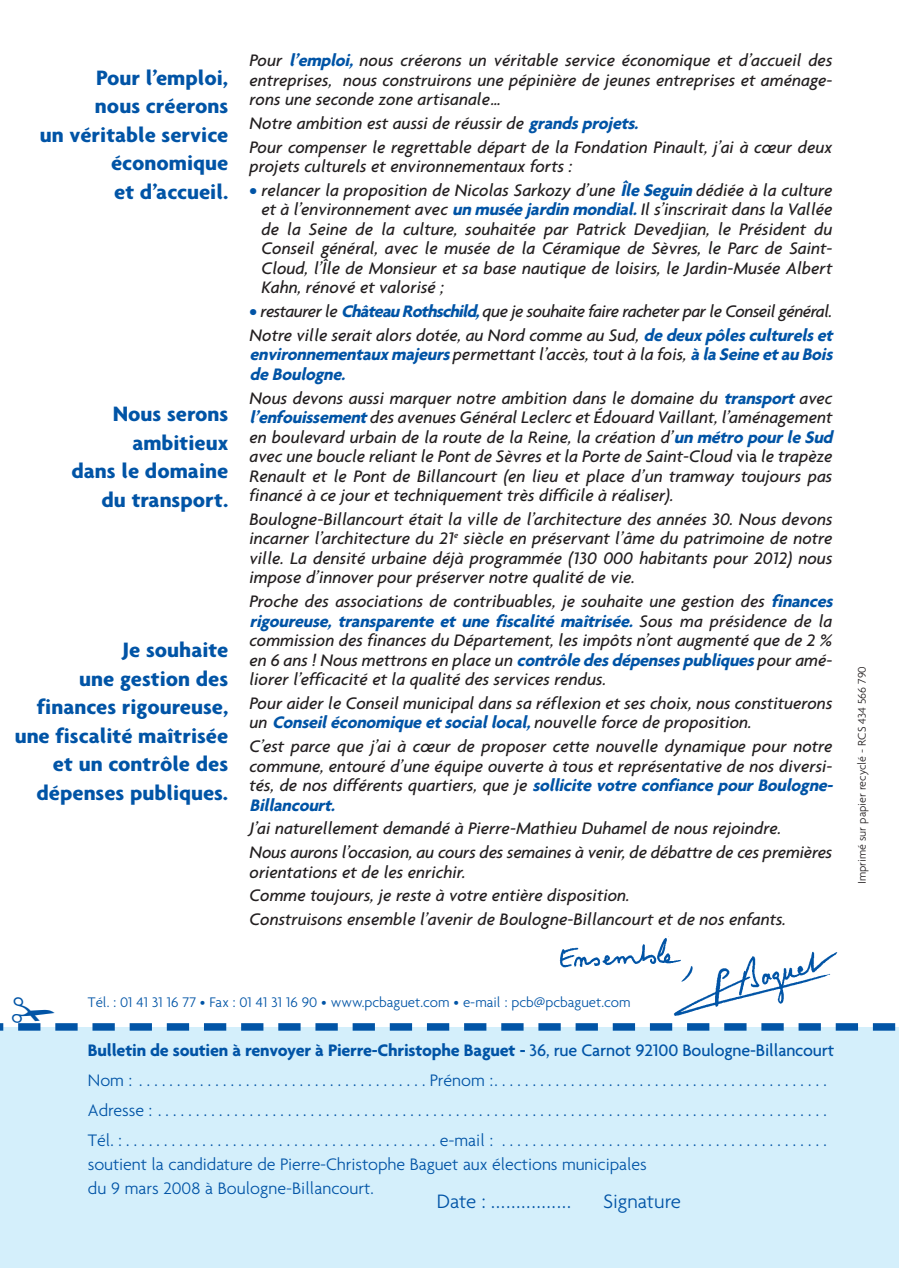
<style>
.page{position:relative;width:899px;height:1268px;background:#fff}
.page>*{position:absolute;margin:0;border:0;box-sizing:border-box;transform-origin:0 0}
.t1{font:700 condensed 22.5px/28.5px "Agenda";color:#0154a6;text-align:right;scale:1.19 1}
.t2{font:300 21px "Agenda";color:#0154a6}
.t3{font:italic 500 18px/19.5px "Agenda";color:#231f20}
.t4{font:300 18px/30px "Agenda";letter-spacing:-.005em;color:#0154a6}
.t5{font:italic 500 18px/23.7px "Agenda";letter-spacing:-.03em;color:#231f20}
.t6{font:italic 700 18px/19.5px "Agenda";color:#0154a6}
.t7{font:300 15px "Agenda";color:#0154a6}
.t8{font:300 12px "Agenda";color:#231f20}
.s1{font-weight:700;color:#0154a6}
.s2{font-weight:700;font-style:normal;color:#0154a6}
.s3{font-weight:500;color:#231f20}
.s4{font-style:normal}
.s5{font-weight:700}
.s6{font-weight:500}
</style>
<div class="page">
<svg style="left:0;top:936px;width:898px;height:332px"></svg>
<svg style="left:0;top:997px;width:899px;height:33px"></svg>
<p class="t1" style="left:40px;top:66px;width:160px">Pour l’emploi,<br>nous créerons<br>un véritable service économique<br>et d’accueil.</p>
<p class="t1" style="left:71px;top:402px;width:133px">Nous serons ambitieux<br>dans le domaine du transport.</p>
<p class="t1" style="left:15px;top:638px;width:181px">Je souhaite<br>une gestion des finances rigoureuse, une fiscalité maîtrisée et un contrôle des dépenses publiques.</p>
<p class="t3" style="left:249px;top:52px;width:584px;text-align:justify">Pour <span class="s1">l’emploi,</span> nous créerons un véritable service économique et d’accueil des entreprises, nous construirons une pépinière de jeunes entreprises et aménage&shy;rons une seconde zone artisanale…</p>
<p class="t3" style="left:249px;top:113px;width:584px;line-height:23.7px">Notre ambition est aussi de réussir de <span class="s1">grandsprojets.<br></span>Pour compenser le regrettable départ de la Fondation Pinault, j’ai à cœur deux</p>
<p class="t3" style="left:249px;top:158px;width:324px">projets culturels et environnementaux forts :</p>
<p class="t3" style="left:261px;top:182px;width:572px;text-align:justify;text-indent:-12px"><span class="s2">•</span> relancer la proposition de Nicolas Sarkozy d’une <span class="s1">Île Seguin</span> dédiée à la culture et à l’environnement avec <span class="s1">un musée jardin mondial.</span>Il s’inscrirait dans la Vallée de la Seine de la culture, souhaitée par Patrick Devedjian, le Président du Conseil général, avec le musée de la Céramique de Sèvres, le Parc de Saint-Cloud, l’Île de Monsieur et sa base nautique de loisirs, le Jardin-Musée Albert Kahn, rénové et valorisé ;</p>
<p class="t5" style="left:249px;top:301px;width:588px"><span class="s2">•</span> restaurer le <span class="s1">Château Rothschild,</span>que je souhaite faire racheter par le Conseil général.<br>Notre ville serait alors dotée, au Nord comme au Sud, <span class="s1">de deux pôlesculturelset</span></p>
<p class="t6" style="left:249px;top:346px;width:588px">environnementaux majeurs<span class="s3">p e r m e t t a n t l ’a c c è s, t o u t à l a fo i s,</span> à la Seine etau Bois de Boulogne.</p>
<p class="t3" style="left:249px;top:389px;width:588px">Nous devons aussi marquer notre ambition dans le domaine du <span class="s1">transport</span>avec <span class="s1">l’enfouissement</span>des avenues Général Leclerc et Édouard Vaillant, l’aménagement en boulevard urbain de la route de la Reine, la création d’<span class="s1">un métro pourle Sud </span>avec une boucle reliant le Pont de Sèvres et la Porte de Saint-Cloud <span class="s4">via</span> le trapèze Renault et le Pont de Billancourt (en lieu et place d’un tramway toujours pas financé à ce jour et techniquement très difficile à réaliser).</p>
<p class="t3" style="left:249px;top:511px;width:584px;text-align:justify">Boulogne-Billancourt était la ville de l’architecture des années 30. Nous devons incarner l’architecture du 21<sup>e</sup> siècle en préservant l’âme du patrimoine de notre ville. La densité urbaine déjà programmée (130 000 habitants pour 2012) nous impose d’innover pour préserver notre qualité de vie.</p>
<p class="t3" style="left:249px;top:593px;width:588px">Proche des associations de contribuables, je souhaite une gestion des <span class="s1">finances rigoureuse, transparente et une fiscalité maîtrisée.</span> S o u s m a p r é s i d e n c e d e l a commission des finances du Département, les impôts n’ont augmenté que de 2 % en 6 ans ! Nous mettrons en place un <span class="s1">contrôle desdépensespubliques</span>pour amé&shy;liorer l’efficacité et la qualité des services rendus.</p>
<p class="t3" style="left:249px;top:695px;width:584px">Pour aider le Conseil municipal dans sa réflexion et ses choix, nous constituerons u n <span class="s1">Conseiléconomique etsociallocal,</span> n o u v e l l e fo rc e d e p ro p o s i t i o n .</p>
<p class="t3" style="left:249px;top:738px;width:588px">C’est parce que j’ai à cœur de proposer cette nouvelle dynamique pour notre commune, entouré d’une équipe ouverte à tous et représentative de nos diversi&shy;t é s, d e n o s d i ffé r e n ts q u a r t i e rs, q u e j e <span class="s1">sollicite votre confiance pourBoulogne-Billancourt.</span></p>
<p class="t3" style="left:249px;top:818px;width:584px;line-height:23.7px">J’ai naturellement demandé à Pierre-Mathieu Duhamel de nous rejoindre.<br>Nous aurons l’occasion, au cours des semaines à venir, de débattre de ces premières</p>
<p class="t3" style="left:249px;top:861px;width:538px;line-height:23.7px">orientations et de les enrichir.<br>Comme toujours, je reste à votre entière disposition.<br>Construisons ensemble l’avenir de Boulogne-Billancourt et de nos enfants.</p>
<p class="t8" style="left:857px;top:884px;width:220px;rotate:-90deg">Imprimé sur papier recyclé - RCS 434 566 790</p>
<p class="t7" style="left:88px;top:996px;width:544px">Tél. : 01 41 31 16 77 • Fax : 01 41 31 16 90 • www.pcbaguet.com • e-mail : pcb@pcbaguet.com</p>
<p class="t4" style="left:88px;top:1036px;width:747px"><span class="s5">Bulletin de soutien à renvoyer à Pierre-Christophe Baguet -</span> <span class="s6">36, rue Carnot 92100 Boulogne-Billancourt </span>Nom : . . . . . . . . . . . . . . . . . . . . . . . . . . . . . . . . . . . . . . Prénom :. . . . . . . . . . . . . . . . . . . . . . . . . . . . . . . . . . . . . . . . . . . .<br>Adresse : . . . . . . . . . . . . . . . . . . . . . . . . . . . . . . . . . . . . . . . . . . . . . . . . . . . . . . . . . . . . . . . . . . . . . . . . . . . . . . . . . . . . . . . .<br>Tél. : . . . . . . . . . . . . . . . . . . . . . . . . . . . . . . . . . . . . . . . . . e-mail : . . . . . . . . . . . . . . . . . . . . . . . . . . . . . . . . . . . . . . . . . . .</p>
<p class="t4" style="left:88px;top:1153px;width:560px;line-height:24px">soutient la candidature de Pierre-Christophe Baguet aux élections municipales du 9 mars 2008 à Boulogne-Billancourt.</p>
<p class="t2" style="left:436px;top:1193px;width:136px">Date : ................</p>
<p class="t2" style="left:603px;top:1193px;width:79px">Signature</p>
</div>
